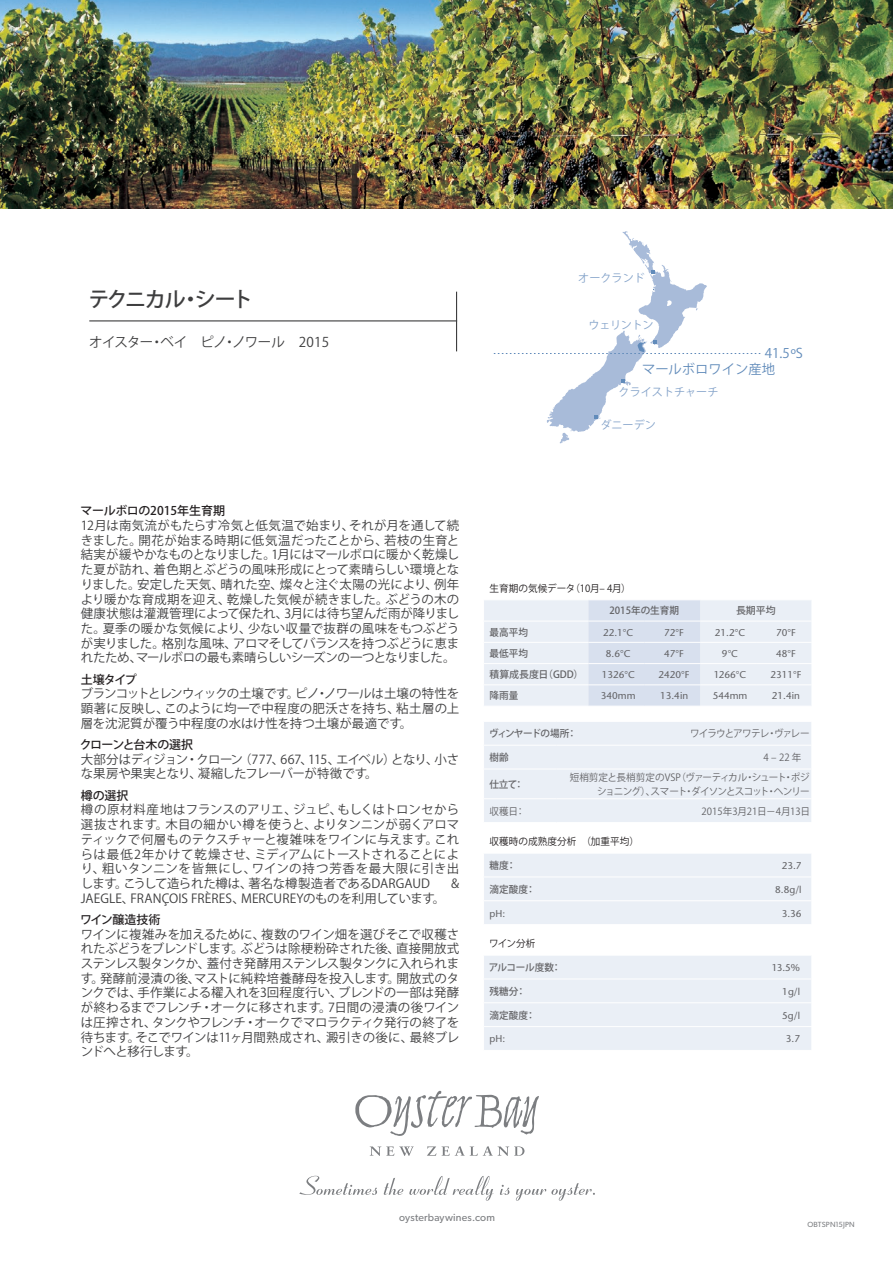
<style>
.page{position:relative;width:893px;height:1263px;background:#fff}
.page>*{position:absolute;margin:0;border:0;box-sizing:border-box;transform-origin:0 0}
.t1{font:500 21px "Koz Go Pr 6 N";letter-spacing:-.095em;color:#3e3e3f}
.t2{font:13.5px "Koz Go Pr 6 N";letter-spacing:-.035em;color:#3e3e3f}
.t3{font:13.35px "Koz Go Pro Regular 90 pv RKSJ H";color:#618bba}
.t4{font:12.45px/14.7px "Koz Go Pr 6 N";letter-spacing:-.015em;color:#3e3e3f;text-align:justify}
.t5{font:500 12px "Koz Go Pr 6 N";letter-spacing:-.01em;color:#231f20}
.t6{font:500 12px "Koz Go Pr 6 N";letter-spacing:-.05em;color:#231f20}
.t7{font:11.1px "Koz Go Pro Regular 90 pv RKSJ H";color:#83a2c9}
.t8{font:10.5px "Gibson";letter-spacing:.015em;color:#7c7e81}
.t9{font:9.9px "Stone Sans";color:#636366}
.t10{font:500 9.9px "Koz Go Pr 6 N";letter-spacing:.005em;color:#636366}
.t11{font:9.9px/13.5px "Koz Go Pr 6 N";letter-spacing:-.075em;color:#636366;text-align:right}
.t12{font:9.9px "Koz Go Pr 6 N";letter-spacing:.005em;color:#231f20}
.t13{font:9.9px "Koz Go Pr 6 N";letter-spacing:.005em;color:#636366}
.t14{font:9.9px "Koz Go Pr 6 N";letter-spacing:-.095em;color:#636366}
.t15{font:500 9.9px "Koz Go Pr 6 N";letter-spacing:-.055em;color:#636366}
.t16{font:9.9px "Koz Go Pr 6 N";letter-spacing:-.045em;color:#636366}
.t17{font:500 9.9px "Koz Go Pr 6 N";letter-spacing:-.03em;color:#636366}
.t18{font:7.5px "Gibson";letter-spacing:.01em;color:#7c7e81}
</style>
<div class="page">
<svg style="left:355px;top:1091px;width:184px;height:45px"></svg>
<svg style="left:370px;top:1146px;width:44px;height:10px"></svg>
<svg style="left:427px;top:1146px;width:9px;height:10px"></svg>
<svg style="left:442px;top:1146px;width:82px;height:10px"></svg>
<svg style="left:299px;top:1176px;width:296px;height:25px"></svg>
<svg style="left:484px;top:600px;width:327px;height:106px;background:#e5eaf3"></svg>
<div style="left:484px;top:722px;width:327px;height:100px;background:#eaeff6"></div>
<div style="left:484px;top:854px;width:327px;height:70px;background:#eaeff6"></div>
<div style="left:484px;top:956px;width:327px;height:94px;background:#eaeff6"></div>
<hr style="left:89px;top:320px;width:368px;height:1px;background:#3e3e3f">
<hr style="left:456px;top:292px;width:1px;height:59px;background:#3e3e3f">
<svg style="left:494px;top:231px;width:266px;height:212px"></svg>
<img style="left:0;top:0;width:893px;height:208px">
<h1 class="t1" style="left:88px;top:288px;width:166px">テクニカル・シート</h1>
<p class="t2" style="left:89px;top:335px;width:242px">オイスター・ベイ　ピノ・ノワール　2015</p>
<p class="t5" style="left:81px;top:504px;width:146px">マールボロの2015年生育期</p>
<p class="t4" style="left:81px;top:518px;width:380px">12月は南気流がもたらす冷気と低気温で始まり、それが月を通して続きました。開花が始まる時期に低気温だったことから、若枝の生育と結実が緩やかなものとなりました。1月にはマールボロに暖かく乾燥した夏が訪れ、着色期とぶどうの風味形成にとって素晴らしい環境となりました。安定した天気、晴れた空、燦々と注ぐ太陽の光により、例年より暖かな育成期を迎え、乾燥した気候が続きました。ぶどうの木の健康状態は灌漑管理によって保たれ、3月には待ち望んだ雨が降りました。夏季の暖かな気候により、少ない収量で抜群の風味をもつぶどうが実りました。格別な風味、アロマそしてバランスを持つぶどうに恵まれたため、マールボロの最も素晴らしいシーズンの一つとなりました。</p>
<p class="t5" style="left:81px;top:672px;width:58px">土壌タイプ</p>
<p class="t4" style="left:81px;top:687px;width:380px">ブランコットとレンウィックの土壌です。ピノ・ノワールは土壌の特性を顕著に反映し、このように均一で中程度の肥沃さを持ち、粘土層の上層を沈泥質が覆う中程度の水はけ性を持つ土壌が最適です。</p>
<p class="t6" style="left:80px;top:738px;width:115px">クローンと台木の選択</p>
<p class="t4" style="left:81px;top:752px;width:380px">大部分はディジョン・クローン（777、667、115、エイベル）となり、小さな果房や果実となり、凝縮したフレーバーが特徴です。</p>
<p class="t5" style="left:81px;top:788px;width:49px">樽の選択</p>
<p class="t4" style="left:81px;top:803px;width:380px">樽の原材料産地はフランスのアリエ、ジュピ、もしくはトロンセから選抜されます。木目の細かい樽を使うと、よりタンニンが弱くアロマティックで何層ものテクスチャーと複雑味をワインに与えます。これらは最低2年かけて乾燥させ、ミディアムにトーストされることにより、粗いタンニンを皆無にし、ワインの持つ芳香を最大限に引き出します。こうして造られた樽は、著名な樽製造者であるDARGAUD</p>
<p class="t4" style="left:451px;top:876px;width:10px">&amp;</p>
<p class="t4" style="left:81px;top:891px;width:366px">JAEGLE、FRANÇOIS FRÈRES、MERCUREYのものを利用しています。</p>
<p class="t5" style="left:80px;top:913px;width:82px">ワイン醸造技術</p>
<p class="t4" style="left:81px;top:927px;width:380px">ワインに複雑みを加えるために、複数のワイン畑を選びそこで収穫されたぶどうをブレンドします。ぶどうは除梗粉砕された後、直接開放式ステンレス製タンクか、蓋付き発酵用ステンレス製タンクに入れられます。発酵前浸漬の後、マストに純粋培養酵母を投入します。開放式のタンクでは、手作業による櫂入れを3回程度行い、ブレンドの一部は発酵が終わるまでフレンチ・オークに移されます。7日間の浸漬の後ワインは圧搾され、タンクやフレンチ・オークでマロラクティク発行の終了を待ちます。そこでワインは11ヶ月間熟成され、澱引きの後に、最終ブレンドへと移行します。</p>
<p class="t7" style="left:578px;top:271px;width:68px">オークランド</p>
<p class="t7" style="left:589px;top:318px;width:66px">ウェリントン</p>
<p class="t3" style="left:765px;top:344px;width:40px">41.5ºS</p>
<p class="t3" style="left:642px;top:360px;width:135px">マールボロワイン産地</p>
<p class="t7" style="left:619px;top:385px;width:101px">クライストチャーチ</p>
<p class="t7" style="left:600px;top:418px;width:57px">ダニーデン</p>
<p class="t12" style="left:490px;top:583px;width:143px">生育期の気候データ（10月– 4月）</p>
<p class="t10" style="left:609px;top:605px;width:71px">2015年の生育期</p>
<p class="t10" style="left:736px;top:605px;width:41px">長期平均</p>
<p class="t10" style="left:490px;top:626px;width:40px">最高平均</p>
<p class="t9" style="left:603px;top:626px;width:32px">22.1°C</p>
<p class="t9" style="left:664px;top:626px;width:21px">72°F</p>
<p class="t9" style="left:715px;top:626px;width:32px">21.2°C</p>
<p class="t9" style="left:776px;top:626px;width:21px">70°F</p>
<p class="t10" style="left:490px;top:648px;width:40px">最低平均</p>
<p class="t9" style="left:606px;top:647px;width:26px">8.6°C</p>
<p class="t9" style="left:664px;top:647px;width:21px">47°F</p>
<p class="t9" style="left:722px;top:647px;width:18px">9°C</p>
<p class="t9" style="left:776px;top:647px;width:21px">48°F</p>
<p class="t10" style="left:490px;top:669px;width:95px">積算成長度日（GDD）</p>
<p class="t9" style="left:602px;top:669px;width:35px">1326°C</p>
<p class="t9" style="left:659px;top:669px;width:33px">2420°F</p>
<p class="t9" style="left:714px;top:669px;width:34px">1266°C</p>
<p class="t9" style="left:770px;top:669px;width:33px">2311°F</p>
<p class="t10" style="left:490px;top:690px;width:30px">降雨量</p>
<p class="t9" style="left:601px;top:690px;width:36px">340mm</p>
<p class="t9" style="left:660px;top:690px;width:29px">13.4in</p>
<p class="t9" style="left:713px;top:690px;width:36px">544mm</p>
<p class="t9" style="left:772px;top:690px;width:29px">21.4in</p>
<p class="t15" style="left:489px;top:728px;width:89px">ヴィンヤードの場所：</p>
<p class="t14" style="left:690px;top:728px;width:121px">ワイラウとアワテレ・ヴァレー</p>
<p class="t10" style="left:490px;top:752px;width:21px">樹齢</p>
<p class="t16" style="left:764px;top:752px;width:39px">4 – 22 年</p>
<p class="t10" style="left:490px;top:779px;width:36px">仕立て：</p>
<p class="t11" style="left:570px;top:771px;width:242px">短梢剪定と長梢剪定のVSP（ヴァーティカル・シュート・ポジショニング）、スマート・ダイソンとスコット・ヘンリー</p>
<p class="t16" style="left:490px;top:805px;width:37px">収穫日：</p>
<p class="t13" style="left:701px;top:805px;width:110px">2015年3月21日－4月13日</p>
<p class="t12" style="left:490px;top:836px;width:151px">収穫時の成熟度分析　（加重平均）</p>
<p class="t10" style="left:490px;top:860px;width:28px">糖度：</p>
<p class="t9" style="left:782px;top:859px;width:21px">23.7</p>
<p class="t10" style="left:490px;top:884px;width:47px">滴定酸度：</p>
<p class="t9" style="left:775px;top:883px;width:28px">8.8g/l</p>
<p class="t9" style="left:490px;top:907px;width:17px">pH:</p>
<p class="t9" style="left:782px;top:907px;width:21px">3.36</p>
<p class="t12" style="left:489px;top:938px;width:48px">ワイン分析</p>
<p class="t17" style="left:489px;top:962px;width:74px">アルコール度数：</p>
<p class="t9" style="left:772px;top:961px;width:30px">13.5%</p>
<p class="t10" style="left:490px;top:986px;width:38px">残糖分：</p>
<p class="t9" style="left:782px;top:985px;width:19px">1g/l</p>
<p class="t10" style="left:490px;top:1009px;width:47px">滴定酸度：</p>
<p class="t9" style="left:782px;top:1009px;width:19px">5g/l</p>
<p class="t9" style="left:490px;top:1033px;width:17px">pH:</p>
<p class="t9" style="left:786px;top:1033px;width:16px">3.7</p>
<p class="t8" style="left:399px;top:1211px;width:97px">oysterbaywines.com</p>
<p class="t18" style="left:807px;top:1220px;width:49px">OBTSPN15JPN</p>
</div>
